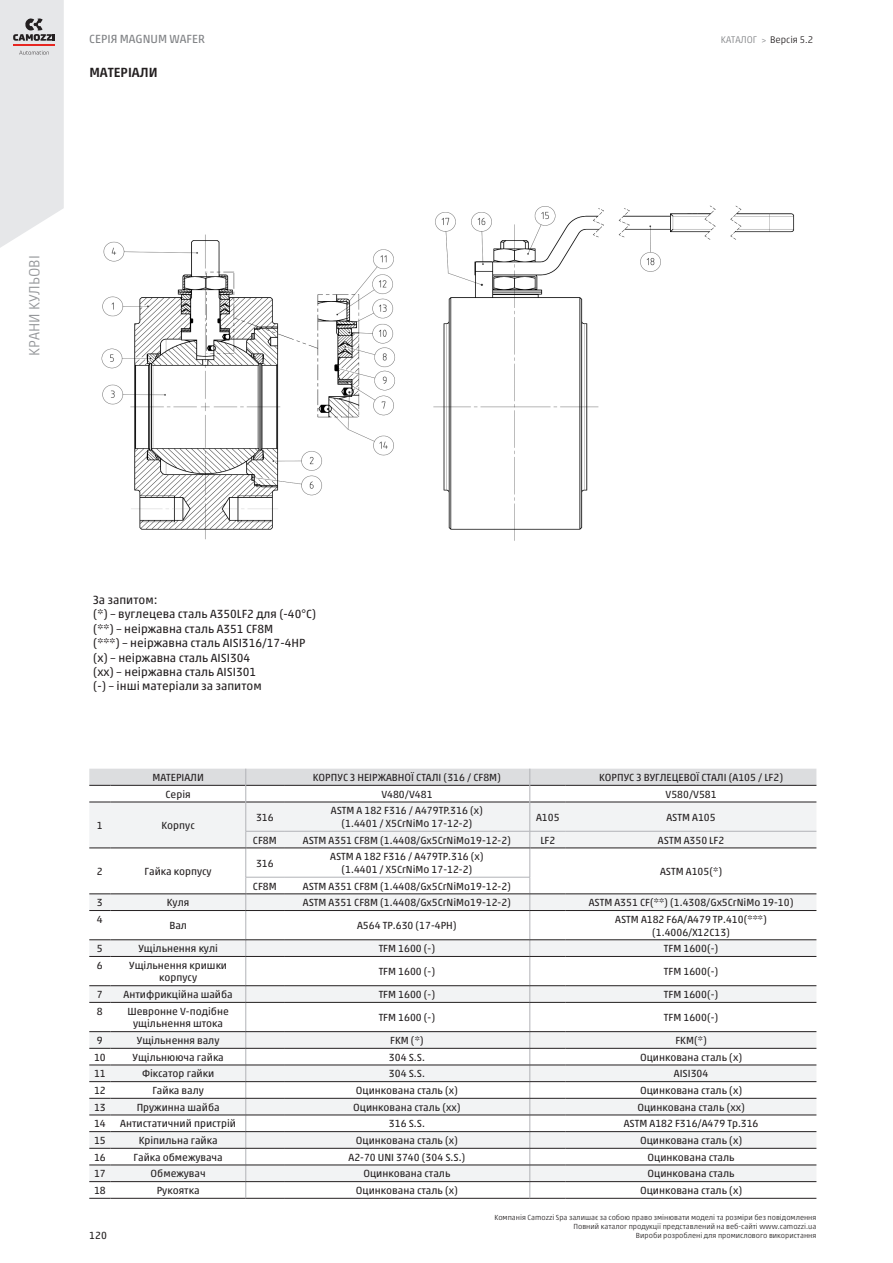
<style>
.page{position:relative;width:893px;height:1263px;background:#fff}
.page>*{position:absolute;margin:0;border:0;box-sizing:border-box;transform-origin:0 0}
.t1{font:300 15px "Akko W1 G";color:#939598}
.blockTitle_value{font:500 13.5px "Akko W1 G";color:#231f20}
.normal_value{font:12px "Akko W1 G";color:#231f20}
.t2{font:12px "Akko W1 G";color:#808285}
.strokes_cell{font:10.5px/12.6px "Akko W1 G";color:#231f20;text-align:center}
.strokes_title{font:10.5px "Akko W1 G";color:#231f20}
.strokes_header{font:10.5px "Akko W1 G";color:#231f20}
.t3{font:300 9.75px "Akko W1 G";color:#231f20}
.t4{font:300 7.5px/9px "Akko W1 G";color:#231f20;text-align:right}
.s1{color:#808285}
.s2{font-size:9px;color:#808285}
</style>
<div class="page">
<svg style="left:0;top:0;width:64px;height:248px;background:#e4e4e6"></svg>
<hr style="left:13px;top:44px;width:42px;height:2px;background:#e72621">
<svg style="left:89px;top:769px;width:727px;height:430px"></svg>
<hr style="left:111px;top:1181px;width:135px;height:1px;background:#231f20">
<hr style="left:246px;top:1181px;width:38px;height:1px;background:#231f20">
<hr style="left:284px;top:1181px;width:246px;height:1px;background:#231f20">
<hr style="left:530px;top:1181px;width:36px;height:1px;background:#231f20">
<hr style="left:566px;top:1181px;width:250px;height:1px;background:#231f20">
<img style="left:101px;top:205px;width:694px;height:336px">
<p class="t2" style="left:89px;top:31px;width:117px">СЕРІЯ MAGNUM WAFER</p>
<p class="blockTitle_value" style="left:89px;top:62px;width:70px">МАТЕРІАЛИ</p>
<h1 class="t1" style="left:24px;top:356px;width:102px;rotate:-90deg">КРАНИ КУЛЬОВІ</h1>
<p class="t3" style="left:721px;top:33px;width:94px"><span class="s1">КАТАЛОГ</span> <span class="s2">&gt;</span> Версія 5.2</p>
<p class="normal_value" style="left:93px;top:591px;width:66px">За запитом:</p>
<p class="normal_value" style="left:93px;top:605px;width:225px">(*) – вуглецева сталь A350LF2 для (-40°С)</p>
<p class="normal_value" style="left:93px;top:620px;width:182px">(**) – неіржавна сталь A351 CF8M</p>
<p class="normal_value" style="left:93px;top:634px;width:214px">(***) – неіржавна сталь AISI316/17-4HP</p>
<p class="normal_value" style="left:93px;top:649px;width:159px">(x) – неіржавна сталь AISI304</p>
<p class="normal_value" style="left:93px;top:663px;width:165px">(xx) – неіржавна сталь AISI301</p>
<p class="normal_value" style="left:93px;top:677px;width:170px">(-) – інші матеріали за запитом</p>
<p class="strokes_title" style="left:152px;top:770px;width:53px">МАТЕРІАЛИ</p>
<p class="strokes_title" style="left:313px;top:770px;width:190px">КОРПУС З НЕІРЖАВНОЇ СТАЛІ (316 / CF8M)</p>
<p class="strokes_title" style="left:599px;top:770px;width:186px">КОРПУС З ВУГЛЕЦЕВОЇ СТАЛІ (A105 / LF2)</p>
<p class="strokes_header" style="left:165px;top:786px;width:27px">Серія</p>
<p class="strokes_cell" style="left:381px;top:787px;width:53px">V480/V481</p>
<p class="strokes_cell" style="left:665px;top:787px;width:53px">V580/V581</p>
<p class="strokes_cell" style="left:97px;top:818px;width:7px">1</p>
<p class="strokes_header" style="left:162px;top:818px;width:35px">Корпус</p>
<p class="strokes_cell" style="left:97px;top:864px;width:7px">2</p>
<p class="strokes_cell" style="left:145px;top:864px;width:69px">Гайка корпусу</p>
<p class="strokes_header" style="left:256px;top:809px;width:19px">316</p>
<p class="strokes_cell" style="left:331px;top:804px;width:153px">ASTM A 182 F316 / A479TP.316 (x)</p>
<p class="strokes_cell" style="left:341px;top:816px;width:132px">(1.4401 / X5CrNiMo 17-12-2)</p>
<p class="strokes_header" style="left:536px;top:809px;width:25px">A105</p>
<p class="strokes_header" style="left:666px;top:809px;width:51px">ASTM A105</p>
<p class="strokes_header" style="left:253px;top:832px;width:25px">CF8M</p>
<p class="strokes_cell" style="left:303px;top:833px;width:210px">ASTM A351 CF8M (1.4408/Gx5CrNiMo19-12-2)</p>
<p class="strokes_header" style="left:540px;top:832px;width:16px">LF2</p>
<p class="strokes_header" style="left:658px;top:832px;width:68px">ASTM A350 LF2</p>
<p class="strokes_header" style="left:256px;top:855px;width:19px">316</p>
<p class="strokes_cell" style="left:330px;top:850px;width:155px">ASTM A 182 F316 / A479TP.316 (x)</p>
<p class="strokes_cell" style="left:341px;top:862px;width:132px">(1.4401 / X5CrNiMo 17-12-2)</p>
<p class="strokes_cell" style="left:660px;top:864px;width:64px">ASTM A105(*)</p>
<p class="strokes_header" style="left:253px;top:878px;width:25px">CF8M</p>
<p class="strokes_cell" style="left:303px;top:879px;width:210px">ASTM A351 CF8M (1.4408/Gx5CrNiMo19-12-2)</p>
<p class="strokes_cell" style="left:97px;top:896px;width:7px">3</p>
<p class="strokes_cell" style="left:167px;top:896px;width:24px">Куля</p>
<p class="strokes_cell" style="left:303px;top:896px;width:210px">ASTM A351 CF8M (1.4408/Gx5CrNiMo19-12-2)</p>
<p class="strokes_cell" style="left:589px;top:896px;width:206px">ASTM A351 CF(**) (1.4308/Gx5CrNiMo 19-10)</p>
<p class="strokes_cell" style="left:97px;top:912px;width:7px">4</p>
<p class="strokes_cell" style="left:169px;top:918px;width:19px">Вал</p>
<p class="strokes_cell" style="left:357px;top:918px;width:101px">A564 TP.630 (17-4PH)</p>
<p class="strokes_cell" style="left:615px;top:912px;width:153px">ASTM A182 F6A/A479 TP.410(***)</p>
<p class="strokes_cell" style="left:652px;top:925px;width:79px">(1.4006/X12C13)</p>
<p class="strokes_cell" style="left:97px;top:941px;width:7px">5</p>
<p class="strokes_cell" style="left:138px;top:941px;width:81px">Ущільнення кулі</p>
<p class="strokes_cell" style="left:379px;top:941px;width:58px">TFM 1600 (-)</p>
<p class="strokes_cell" style="left:664px;top:941px;width:56px">TFM 1600(-)</p>
<p class="strokes_cell" style="left:97px;top:958px;width:7px">6</p>
<p class="strokes_cell" style="left:129px;top:958px;width:100px">Ущільнення кришки корпусу</p>
<p class="strokes_cell" style="left:379px;top:964px;width:58px">TFM 1600 (-)</p>
<p class="strokes_cell" style="left:664px;top:964px;width:56px">TFM 1600(-)</p>
<p class="strokes_cell" style="left:97px;top:987px;width:7px">7</p>
<p class="strokes_cell" style="left:124px;top:987px;width:111px">Антифрикційна шайба</p>
<p class="strokes_cell" style="left:379px;top:987px;width:58px">TFM 1600 (-)</p>
<p class="strokes_cell" style="left:664px;top:987px;width:56px">TFM 1600(-)</p>
<p class="strokes_cell" style="left:97px;top:1004px;width:7px">8</p>
<p class="strokes_cell" style="left:128px;top:1004px;width:103px">Шевронне V-подібне ущільнення штока</p>
<p class="strokes_cell" style="left:379px;top:1010px;width:58px">TFM 1600 (-)</p>
<p class="strokes_cell" style="left:664px;top:1010px;width:56px">TFM 1600(-)</p>
<p class="strokes_cell" style="left:97px;top:1033px;width:7px">9</p>
<p class="strokes_cell" style="left:137px;top:1033px;width:84px">Ущільнення валу</p>
<p class="strokes_cell" style="left:390px;top:1033px;width:35px">FKM (*)</p>
<p class="strokes_cell" style="left:675px;top:1033px;width:33px">FKM(*)</p>
<p class="strokes_cell" style="left:94px;top:1050px;width:13px">10</p>
<p class="strokes_cell" style="left:132px;top:1050px;width:93px">Ущільнююча гайка</p>
<p class="strokes_cell" style="left:389px;top:1050px;width:37px">304 S.S.</p>
<p class="strokes_cell" style="left:640px;top:1050px;width:104px">Оцинкована сталь (x)</p>
<p class="strokes_cell" style="left:94px;top:1067px;width:13px">11</p>
<p class="strokes_cell" style="left:142px;top:1067px;width:74px">Фіксатор гайки</p>
<p class="strokes_cell" style="left:389px;top:1067px;width:37px">304 S.S.</p>
<p class="strokes_cell" style="left:674px;top:1067px;width:36px">AISI304</p>
<p class="strokes_cell" style="left:94px;top:1083px;width:13px">12</p>
<p class="strokes_cell" style="left:152px;top:1083px;width:53px">Гайка валу</p>
<p class="strokes_cell" style="left:356px;top:1083px;width:104px">Оцинкована сталь (x)</p>
<p class="strokes_cell" style="left:640px;top:1083px;width:104px">Оцинкована сталь (x)</p>
<p class="strokes_cell" style="left:94px;top:1100px;width:13px">13</p>
<p class="strokes_cell" style="left:137px;top:1100px;width:84px">Пружинна шайба</p>
<p class="strokes_cell" style="left:353px;top:1100px;width:109px">Оцинкована сталь (xx)</p>
<p class="strokes_cell" style="left:637px;top:1100px;width:109px">Оцинкована сталь (xx)</p>
<p class="strokes_cell" style="left:94px;top:1117px;width:13px">14</p>
<p class="strokes_cell" style="left:120px;top:1117px;width:117px">Антистатичний пристрій</p>
<p class="strokes_cell" style="left:389px;top:1117px;width:37px">316 S.S.</p>
<p class="strokes_cell" style="left:624px;top:1117px;width:136px">ASTM A182 F316/A479 Tp.316</p>
<p class="strokes_cell" style="left:94px;top:1133px;width:13px">15</p>
<p class="strokes_cell" style="left:139px;top:1133px;width:80px">Кріпильна гайка</p>
<p class="strokes_cell" style="left:356px;top:1133px;width:104px">Оцинкована сталь (x)</p>
<p class="strokes_cell" style="left:640px;top:1133px;width:104px">Оцинкована сталь (x)</p>
<p class="strokes_cell" style="left:94px;top:1150px;width:13px">16</p>
<p class="strokes_cell" style="left:134px;top:1150px;width:91px">Гайка обмежувача</p>
<p class="strokes_cell" style="left:348px;top:1150px;width:118px">A2-70 UNI 3740 (304 S.S.)</p>
<p class="strokes_cell" style="left:647px;top:1150px;width:89px">Оцинкована сталь</p>
<p class="strokes_cell" style="left:94px;top:1167px;width:13px">17</p>
<p class="strokes_cell" style="left:151px;top:1167px;width:57px">Обмежувач</p>
<p class="strokes_cell" style="left:363px;top:1167px;width:89px">Оцинкована сталь</p>
<p class="strokes_cell" style="left:647px;top:1167px;width:89px">Оцинкована сталь</p>
<p class="strokes_cell" style="left:94px;top:1183px;width:13px">18</p>
<p class="strokes_cell" style="left:157px;top:1183px;width:44px">Рукоятка</p>
<p class="strokes_cell" style="left:356px;top:1183px;width:104px">Оцинкована сталь (x)</p>
<p class="strokes_cell" style="left:640px;top:1183px;width:104px">Оцинкована сталь (x)</p>
<p class="t4" style="left:494px;top:1212px;width:324px">Компанія Camozzi Spa залишає за собою право змінювати моделі та розміри без повідомлення<br>Повний каталог продукції представлений на веб-сайті www.camozzi.ua</p>
<p class="strokes_cell" style="left:89px;top:1228px;width:19px">120</p>
<p class="t4" style="left:636px;top:1230px;width:182px">Вироби розроблені для промислового використання</p>
</div>
